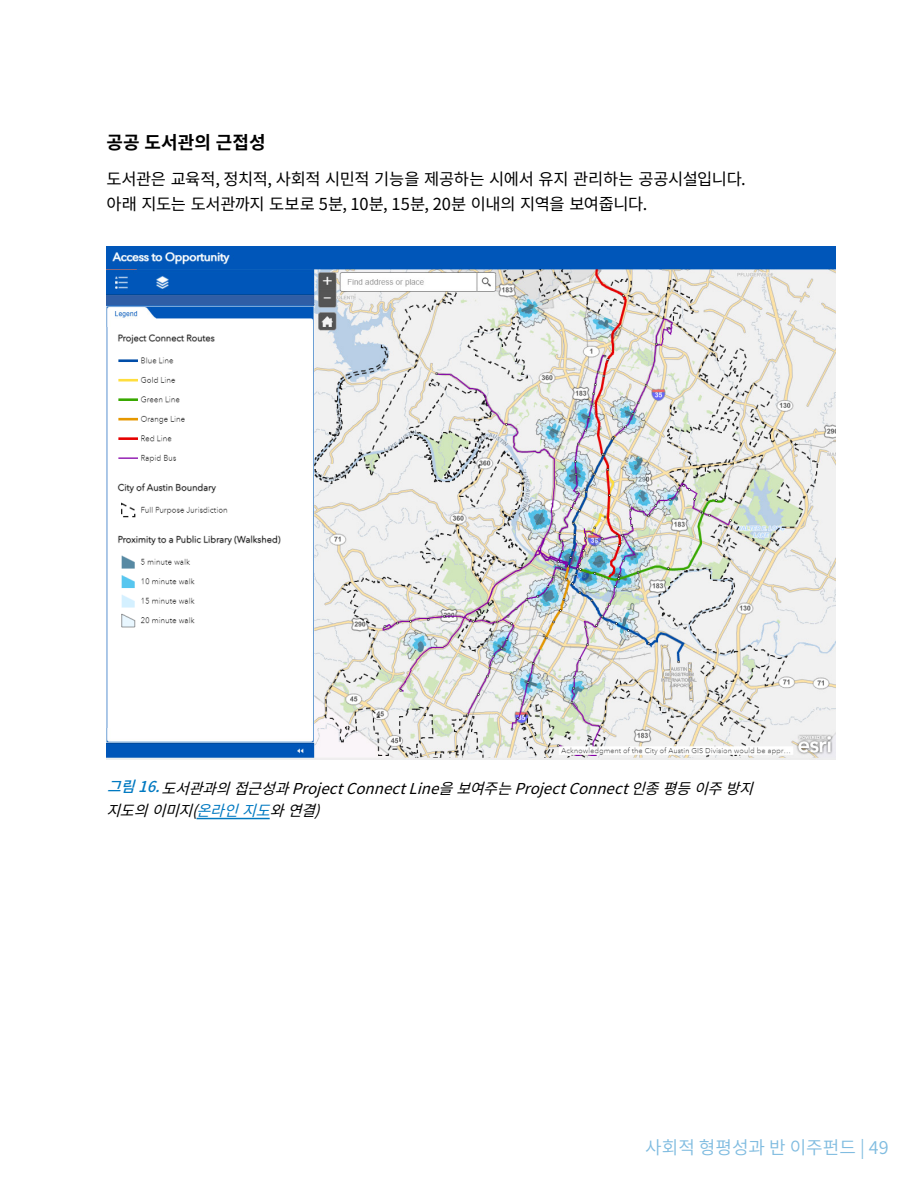
<style>
.page{position:relative;width:918px;height:1188px;background:#fff}
.page>*{position:absolute;margin:0;border:0;box-sizing:border-box;transform-origin:0 0}
.t1{font:18px "Source Han Sans KR";color:#80bce0}
.t2{font:700 18px "Noto Sans KR";color:#000}
.t3{font:16.5px/25.5px "Noto Sans KR";letter-spacing:-.025em;color:#000}
.t4{font:italic 15px/22.5px "Noto Sans KR";color:#000}
.t5{font:italic 500 15px "Noto Sans KR";color:#0079c1}
.s1{font-weight:500;font-style:normal;color:#0079c1}
.s2{color:#0079c1}
</style>
<div class="page">
<img style="left:106px;top:246px;width:730px;height:514px">
<hr style="left:197px;top:818px;width:73px;height:1px;background:#0079c1">
<img style="left:106px;top:327px;width:200px;height:400px">
<p class="t2" style="left:106px;top:133px;width:161px">공공 도서관의 근접성</p>
<p class="t3" style="left:106px;top:166px;width:641px">도서관은 교육적, 정치적, 사회적 시민적 기능을 제공하는 시에서 유지 관리하는 공공시설입니다. 아래 지도는 도서관까지 도보로 5분, 10분, 15분, 20분 이내의 지역을 보여줍니다.</p>
<p class="t5" style="left:107px;top:778px;width:66px">그림16.</p>
<p class="t4" style="left:107px;top:777px;width:659px;text-indent:39px"><span class="s1">4</span> 도서관과의접근성과ProjectConnectLine을보여주는ProjectConnect인종평등이주방지 지도의이미지(<span class="s2">온라인지도</span>와연결)</p>
<p class="t1" style="left:645px;top:1137px;width:245px">사회적 형평성과 반 이주펀드 | 49</p>
</div>
